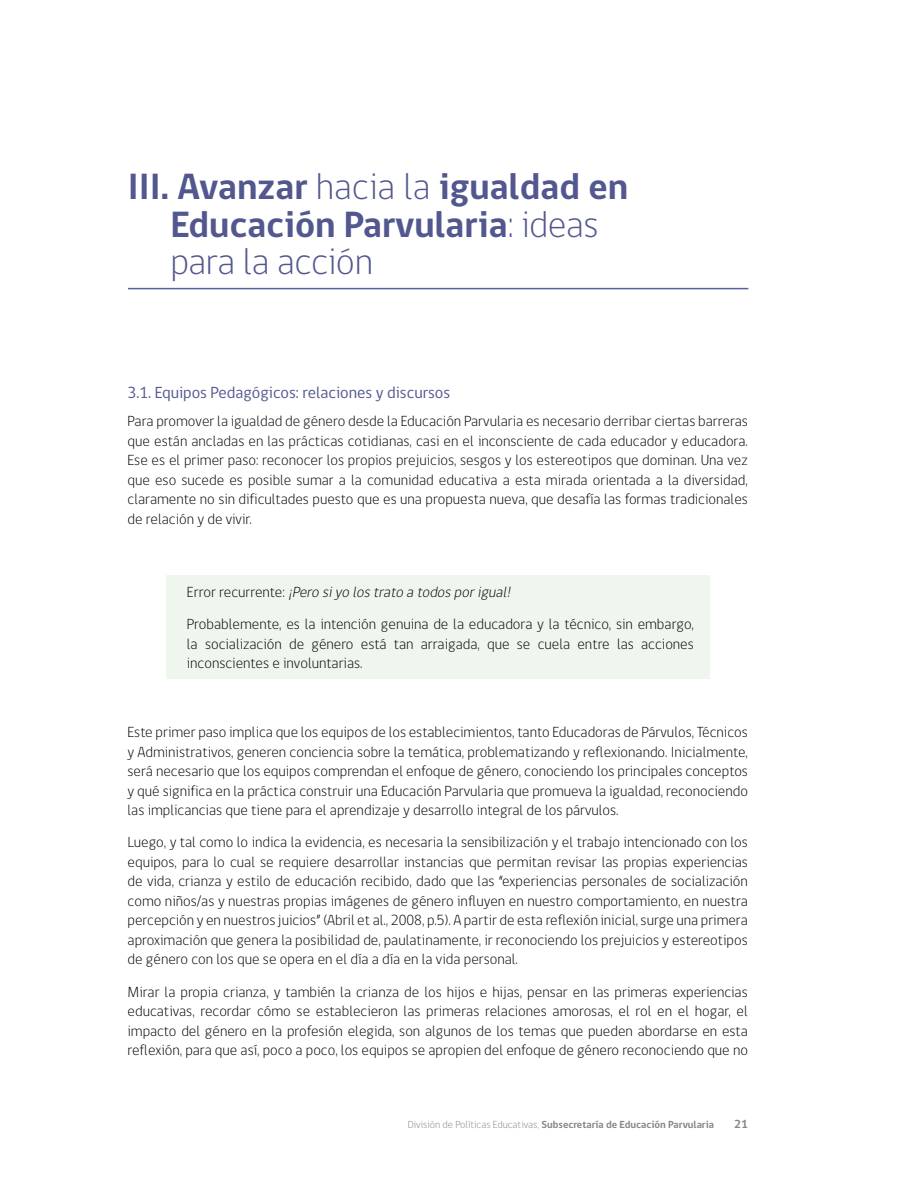
<style>
.page{position:relative;width:918px;height:1188px;background:#fff}
.page>*{position:absolute;margin:0;border:0;box-sizing:border-box;transform-origin:0 0}
.t1{font:700 37.5px/37.5px "gob CL";color:#52578f}
.t2{font:16.5px "gob CL";color:#52578f}
.t3{font:300 15px/19.5px "gob CL";color:#000;text-align:justify}
.t4{font:700 12px "gob CL";color:#878787}
.t5{font:700 10.5px "gob CL";color:#878787}
.s1{font-weight:300}
.s2{font-style:italic}
</style>
<div class="page">
<div style="left:166px;top:575px;width:544px;height:104px;background:#eef6ed"></div>
<hr style="left:128px;top:288px;width:620px;height:1px;background:#595f9c">
<h1 class="t1" style="left:171px;top:169px;width:459px;text-indent:-43px">III. Avanzar <span class="s1">hacia la</span> igualdad en<br>Educación Parvularia<span class="s1">: ideas para la acción</span></h1>
<p class="t2" style="left:128px;top:382px;width:324px">3.1. Equipos Pedagógicos: relaciones y discursos</p>
<p class="t3" style="left:128px;top:412px;width:622px">Para promover la igualdad de género desde la Educación Parvularia es necesario derribar ciertas barreras que están ancladas en las prácticas cotidianas, casi en el inconsciente de cada educador y educadora.<br>Ese es el primer paso: reconocer los propios prejuicios, sesgos y los estereotipos que dominan. Una vez que eso sucede es posible sumar a la comunidad educativa a esta mirada orientada a la diversidad, claramente no sin dificultades puesto que es una propuesta nueva, que desafía las formas tradicionales de relación y de vivir.</p>
<p class="t3" style="left:187px;top:576px;width:509px;line-height:32.2px">E r ro r re c u r re n t e : <span class="s2">¡Pero siyo lostrato a todosporigual!<br></span>Probablemente, es la intención genuina de la educadora y la técnico, sin embargo,</p>
<p class="t3" style="left:187px;top:634px;width:508px">la socialización de género está tan arraigada, que se cuela entre las acciones inconscientes e involuntarias.</p>
<p class="t3" style="left:128px;top:723px;width:622px">Este primer paso implica que los equipos de los establecimientos, tanto Educadoras de Párvulos, Técnicos y Administrativos, generen conciencia sobre la temática, problematizando y reflexionando. Inicialmente, será necesario que los equipos comprendan el enfoque de género, conociendo los principales conceptos y qué significa en la práctica construir una Educación Parvularia que promueva la igualdad, reconociendo las implicancias que tiene para el aprendizaje y desarrollo integral de los párvulos.</p>
<p class="t3" style="left:128px;top:833px;width:622px">Luego, y tal como lo indica la evidencia, es necesaria la sensibilización y el trabajo intencionado con los equipos, para lo cual se requiere desarrollar instancias que permitan revisar las propias experiencias de vida, crianza y estilo de educación recibido, dado que las “experiencias personales de socialización como niños/as y nuestras propias imágenes de género influyen en nuestro comportamiento, en nuestra percepción y en nuestros juicios” (Abril et al., 2008, p.5). A partir de esta reflexión inicial, surge una primera aproximación que genera la posibilidad de, paulatinamente, ir reconociendo los prejuicios y estereotipos de género con los que se opera en el día a día en la vida personal.</p>
<p class="t3" style="left:128px;top:982px;width:622px">Mirar la propia crianza, y también la crianza de los hijos e hijas, pensar en las primeras experiencias educativas, recordar cómo se establecieron las primeras relaciones amorosas, el rol en el hogar, el impacto del género en la profesión elegida, son algunos de los temas que pueden abordarse en esta reflexión, para que así, poco a poco, los equipos se apropien del enfoque de género reconociendo que no</p>
<p class="t5" style="left:408px;top:1117px;width:308px"><span class="s1">División de Políticas Educativas,</span> Subsecretaría de Educación Parvularia</p>
<p class="t4" style="left:734px;top:1115px;width:15px">21</p>
</div>
